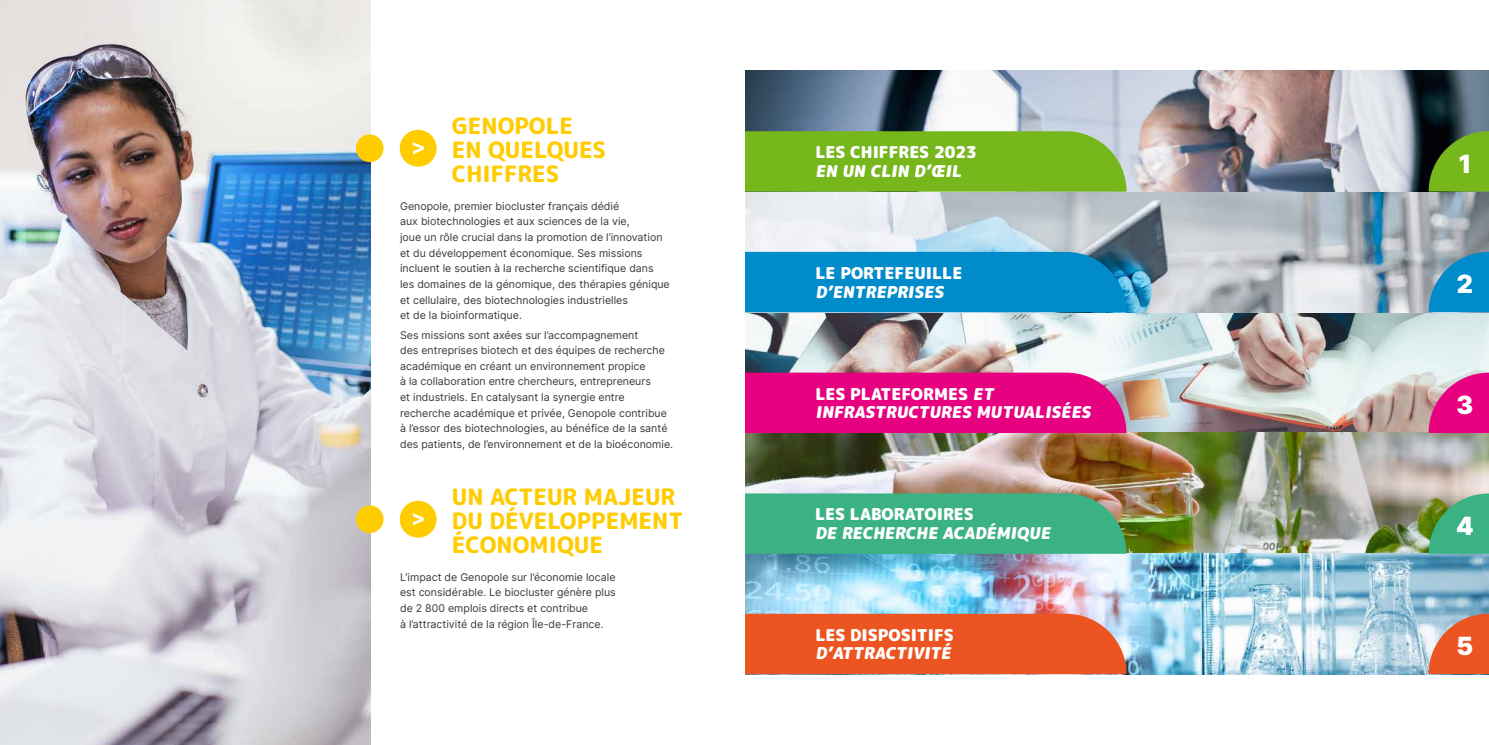
<style>
.page{position:relative;width:1489px;height:745px;background:#fff}
.page>*{position:absolute;margin:0;border:0;box-sizing:border-box;transform-origin:0 0}
.t1{font:900 25px "Inter";color:#fff}
.t2{font:800 22.5px/23.8px "Rounded Mplus 1 c";color:#fc0}
.t3{font:700 21.38px "Inter";color:#fff}
.t4{font:900 16.25px/18.8px "Rounded Mplus 1 c";color:#fff}
.t5{font:10.62px/15.6px "Inter";color:#383937}
</style>
<div class="page">
<img style="left:745px;top:71px;width:743px;height:361px">
<svg style="left:745px;top:191px;width:743px;height:121px;background:#b8c3ca"></svg>
<img style="left:745px;top:432px;width:743px;height:121px">
<div style="left:745px;top:252px;width:381px;height:60px;background:#008bcb"></div>
<div style="left:745px;top:372px;width:381px;height:60px;background:#e70080"></div>
<img style="left:745px;top:553px;width:743px;height:120px">
<svg style="left:1428px;top:252px;width:60px;height:60px;background:#228fc3"></svg>
<svg style="left:1428px;top:131px;width:60px;height:60px;background:#5d9019"></svg>
<div style="left:745px;top:493px;width:381px;height:60px;background:#3bb284"></div>
<div style="left:745px;top:613px;width:381px;height:60px;background:#ec5521"></div>
<img style="left:0;top:0;width:370px;height:744px">
<div style="left:745px;top:131px;width:381px;height:60px;background:#76b71b"></div>
<svg style="left:1428px;top:372px;width:60px;height:60px;background:#e33292"></svg>
<svg style="left:1428px;top:493px;width:60px;height:60px;background:#4eac79"></svg>
<svg style="left:1428px;top:613px;width:60px;height:60px;background:#df724f"></svg>
<div style="left:356px;top:134px;width:27px;height:28px;background:#fc0;border-radius:50%"></div>
<div style="left:400px;top:130px;width:36px;height:37px;background:#fc0;border-radius:50%"></div>
<div style="left:356px;top:505px;width:27px;height:27px;background:#fc0;border-radius:50%"></div>
<div style="left:400px;top:500px;width:36px;height:37px;background:#fc0;border-radius:50%"></div>
<h3 class="t3" style="left:425px;top:166px;width:16px;rotate:-180deg">&lt;</h3>
<h2 class="t2" style="left:452px;top:114px;width:156px">GENOPOLE<br>EN QUELQUES<br>CHIFFRES</h2>
<p class="t5" style="left:400px;top:198px;width:271px">Genopole, premier biocluster français dédié<br>aux biotechnologies et aux sciences de la vie,<br>joue un rôle crucial dans la promotion de l’innovation et du développement économique. Ses missions incluent le soutien à la recherche scientifique dans les domaines de la génomique, des thérapies génique et cellulaire, des biotechnologies industrielles<br>et de la bioinformatique.</p>
<p class="t5" style="left:400px;top:326px;width:274px">Ses missions sont axées sur l’accompagnement<br>des entreprises biotech et des équipes de recherche académique en créant un environnement propice<br>à la collaboration entre chercheurs, entrepreneurs<br>et industriels. En catalysant la synergie entre recherche académique et privée, Genopole contribue à l’essor des biotechnologies, au bénéfice de la santé des patients, de l’environnement et de la bioéconomie.</p>
<h3 class="t3" style="left:425px;top:536px;width:16px;rotate:-180deg">&lt;</h3>
<h2 class="t2" style="left:452px;top:485px;width:233px">UN ACTEUR MAJEUR<br>DU DÉVELOPPEMENT<br>ÉCONOMIQUE</h2>
<p class="t5" style="left:400px;top:568px;width:217px">L’impact de Genopole sur l’économie locale est considérable. Le biocluster génère plus de 2 800 emplois directs et contribue<br>à l’attractivité de la région Île-de-France.</p>
<h3 class="t4" style="left:815px;top:143px;width:163px">LES CHIFFRES 2023<br>EN UN CLIN D’ŒIL</h3>
<h3 class="t4" style="left:815px;top:263px;width:148px">LE PORTEFEUILLE<br>D’ENTREPRISES</h3>
<h3 class="t4" style="left:815px;top:384px;width:280px">LES PLATEFORMES ET<br>INFRASTRUCTURES MUTUALISÉES</h3>
<h3 class="t4" style="left:815px;top:504px;width:240px">LES LABORATOIRES<br>DE RECHERCHE ACADÉMIQUE</h3>
<h3 class="t4" style="left:815px;top:625px;width:140px">LES DISPOSITIFS<br>D’ATTRACTIVITÉ</h3>
<h1 class="t1" style="left:1458px;top:144px;width:14px">1</h1>
<h1 class="t1" style="left:1456px;top:265px;width:18px">2</h1>
<h1 class="t1" style="left:1456px;top:385px;width:18px">3</h1>
<h1 class="t1" style="left:1455px;top:506px;width:19px">4</h1>
<h1 class="t1" style="left:1456px;top:626px;width:18px">5</h1>
</div>
